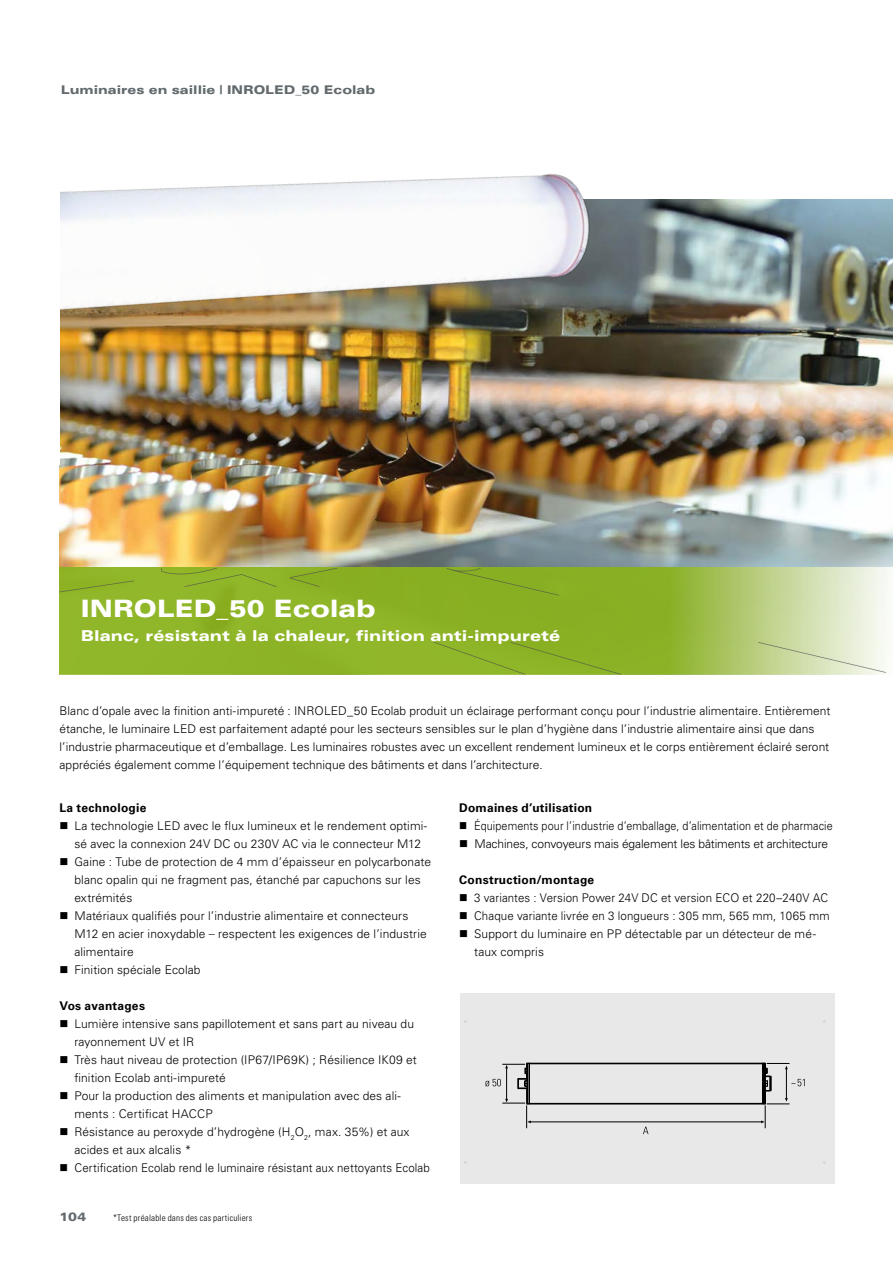
<style>
.page{position:relative;width:893px;height:1263px;background:#fff}
.page>*{position:absolute;margin:0;border:0;box-sizing:border-box;transform-origin:0 0}
.t1{font:900 expanded 24px "Univers LT Std";letter-spacing:-.005em;color:#fff}
.t2{font:900 expanded 15px "Univers LT Std";letter-spacing:.005em;color:#fff}
.t3{font:300 12px/18px "Univers LT Std";letter-spacing:.005em;color:#000}
.t4{font:300 12px/18px "Univers LT Std";letter-spacing:.005em;color:#000;scale:.96 1}
.t5{font:300 12px/18px "Univers LT Std";letter-spacing:.005em;color:#000;scale:.9 1}
.t6{font:700 12px "Univers LT Std";letter-spacing:.02em;color:#000}
.t7{font:900 expanded 12px "Univers LT Std";color:#626a6e}
.t8{font:300 condensed 9px "Univers LT Std";letter-spacing:.025em;color:#000}
.s1{font-stretch:condensed}
</style>
<div class="page">
<img style="left:60px;top:200px;width:833px;height:368px">
<svg style="left:60px;top:568px;width:827px;height:106px;background:#9abb40"></svg>
<svg style="left:290px;top:568px;width:47px;height:19px"></svg>
<svg style="left:60px;top:580px;width:74px;height:12px"></svg>
<div style="left:446px;top:568px;width:113px;height:28px;background:#88ae22"></div>
<svg style="left:161px;top:568px;width:115px;height:19px;background:#8eb22a"></svg>
<div style="left:433px;top:642px;width:188px;height:32px;background:#8db327"></div>
<svg style="left:758px;top:642px;width:128px;height:31px;background:#d7e2ba"></svg>
<img style="left:59px;top:173px;width:631px;height:356px">
<div style="left:0;top:66px;width:60px;height:399px;background:#fff"></div>
<div style="left:460px;top:993px;width:374px;height:190px;background:#e9e8e9"></div>
<svg style="left:485px;top:1062px;width:320px;height:72px"></svg>
<p class="t7" style="left:61px;top:82px;width:316px">Luminaires en saillie | INROLED_50 Ecolab</p>
<h1 class="t1" style="left:81px;top:594px;width:296px">INROLED_50 Ecolab</h1>
<p class="t2" style="left:81px;top:627px;width:481px">Blanc, résistant à la chaleur, finition anti-impureté</p>
<p class="t3" style="left:60px;top:701px;width:772px">Blanc d’opale avec la finition anti-impureté : INROLED_50 Ecolab produit un éclairage performant conçu pour l’industrie alimentaire. Entièrement étanche, le luminaire LED est parfaitement adapté pour les secteurs sensibles sur le plan d’hygiène dans l’industrie alimentaire ainsi que dans l’industrie pharmaceutique et d’emballage. Les luminaires robustes avec un excellent rendement lumineux et le corps entièrement éclairé seront appréciés également comme l’équipement technique des bâtiments et dans l’architecture.</p>
<p class="t6" style="left:60px;top:801px;width:88px">La technologie</p>
<p class="t3" style="left:74px;top:817px;width:358px">La technologie LED avec le flux lumineux et le rendement optimi&shy;sé avec la connexion 24V DC ou 230V AC via le connecteur M12<br>Gaine : Tube de protection de 4 mm d’épaisseur en polycarbonate blanc opalin qui ne fragment pas, étanché par capuchons sur les extrémités<br>Matériaux qualifiés pour l’industrie alimentaire et connecteurs M12 en acier inoxydable <span class="s1">–</span> respectent les exigences de l’industrie alimentaire<br>Finition spéciale Ecolab</p>
<p class="t6" style="left:59px;top:999px;width:87px">Vos avantages</p>
<p class="t3" style="left:74px;top:1015px;width:357px">Lumière intensive sans papillotement et sans part au niveau du rayonnement UV et IR<br>Très haut niveau de protection (IP67/IP69K) ; Résilience IK09 et finition Ecolab anti-impureté<br>Pour la production des aliments et manipulation avec des ali&shy;ments : Certificat HACCP<br>Résistance au peroxyde d’hydrogène (H<sub>2</sub>O<sub>2</sub>, max. 35%) et aux acides et aux alcalis *<br>Certification Ecolab rend le luminaire résistant aux nettoyants Ecolab</p>
<p class="t6" style="left:459px;top:801px;width:135px">Domaines d’utilisation</p>
<p class="t5" style="left:474px;top:817px;width:400px">Équipements pour l’industrie d’emballage, d’alimentation et de pharmacie<br>Machines, convoyeurs mais également les bâtiments et architecture</p>
<p class="t6" style="left:459px;top:873px;width:137px">Construction/montage</p>
<p class="t4" style="left:474px;top:889px;width:372px">3 variantes : Version Power 24V DC et version ECO et 220–240V AC Chaque variante livrée en 3 longueurs : 305 mm, 565 mm, 1065 mm Support du luminaire en PP détectable par un détecteur de mé&shy;taux compris</p>
<p class="t7" style="left:60px;top:1209px;width:28px">104</p>
<p class="t8" style="left:113px;top:1212px;width:141px">*Test préalable dans des cas particuliers</p>
</div>
